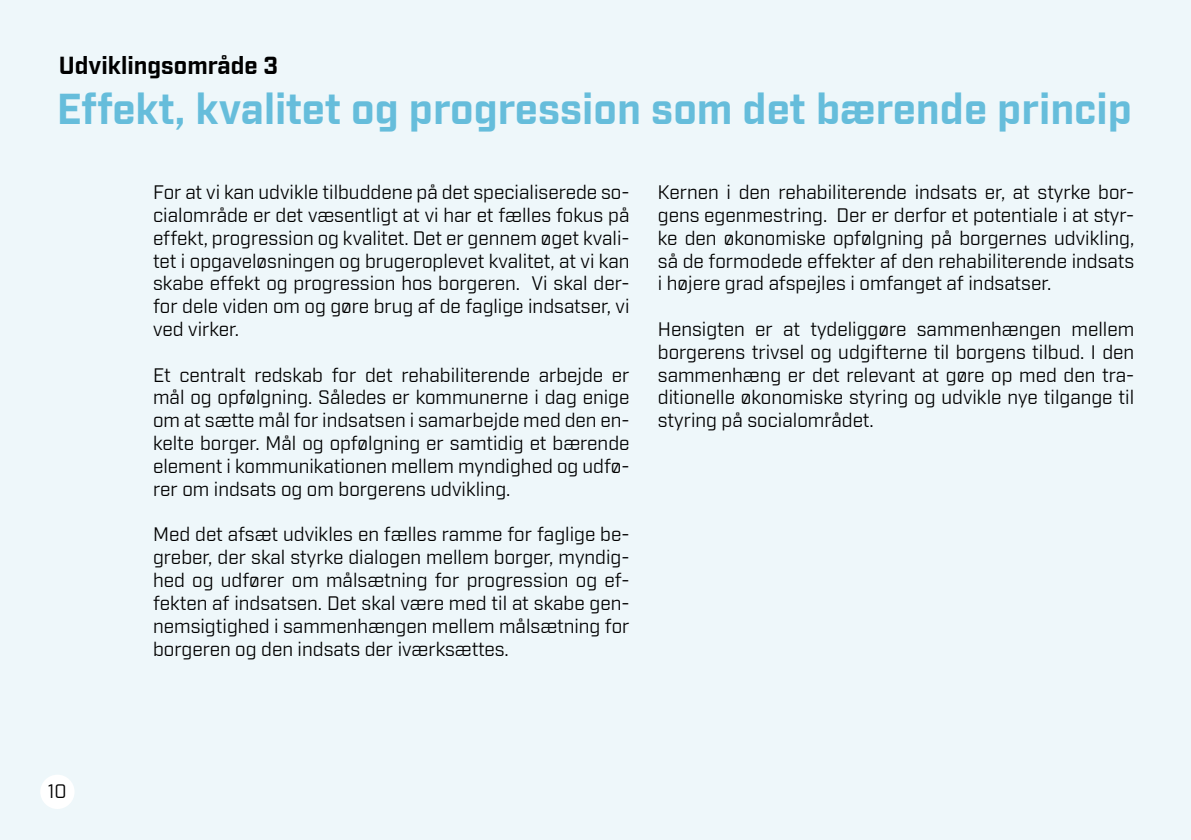
<style>
.page{position:relative;width:1191px;height:840px;background:#fff}
.page>*{position:absolute;margin:0;border:0;box-sizing:border-box;transform-origin:0 0}
.t1{font:700 42px "Industry";color:#66bddb}
.t2{font:700 24px "Industry";color:#000}
.t3{font:19px/22.8px "Industry";color:#000;text-align:justify}
</style>
<div class="page">
<div style="left:0;top:0;width:1191px;height:839px;background:#eef7fa"></div>
<div style="left:40px;top:774px;width:35px;height:34px;background:#fff;border-radius:50%"></div>
<p class="t2" style="left:59px;top:51px;width:221px">Udviklingsområde 3</p>
<h1 class="t1" style="left:57px;top:84px;width:1076px">Effekt, kvalitet og progression som det bærende princip</h1>
<p class="t3" style="left:48px;top:780px;width:20px">10</p>
<p class="t3" style="left:153px;top:181px;width:478px">For at vi kan udvikle tilbuddene på det specialiserede so&shy;cialområde er det væsentligt at vi har et fælles fokus på effekt, progression og kvalitet. Det er gennem øget kvali&shy;tet i opgaveløsningen og brugeroplevet kvalitet, at vi kan skabe effekt og progression hos borgeren. Vi skal der&shy;for dele viden om og gøre brug af de faglige indsatser, vi ved virker.</p>
<p class="t3" style="left:153px;top:363px;width:478px">Et centralt redskab for det rehabiliterende arbejde er mål og opfølgning. Således er kommunerne i dag enige om at sætte mål for indsatsen i samarbejde med den en&shy;kelte borger. Mål og opfølgning er samtidig et bærende element i kommunikationen mellem myndighed og udfø&shy;rer om indsats og om borgerens udvikling.</p>
<p class="t3" style="left:153px;top:523px;width:478px">Med det afsæt udvikles en fælles ramme for faglige be&shy;greber, der skal styrke dialogen mellem borger, myndig&shy;hed og udfører om målsætning for progression og ef&shy;fekten af indsatsen. Det skal være med til at skabe gen&shy;nemsigtighed i sammenhængen mellem målsætning for borgeren og den indsats der iværksættes.</p>
<p class="t3" style="left:658px;top:181px;width:478px">Kernen i den rehabiliterende indsats er, at styrke bor&shy;gens egenmestring. Der er derfor et potentiale i at styr&shy;ke den økonomiske opfølgning på borgernes udvikling, så de formodede effekter af den rehabiliterende indsats i højere grad afspejles i omfanget af indsatser.</p>
<p class="t3" style="left:658px;top:318px;width:478px">Hensigten er at tydeliggøre sammenhængen mellem borgerens trivsel og udgifterne til borgens tilbud. I den sammenhæng er det relevant at gøre op med den tra&shy;ditionelle økonomiske styring og udvikle nye tilgange til styring på socialområdet.</p>
</div>
